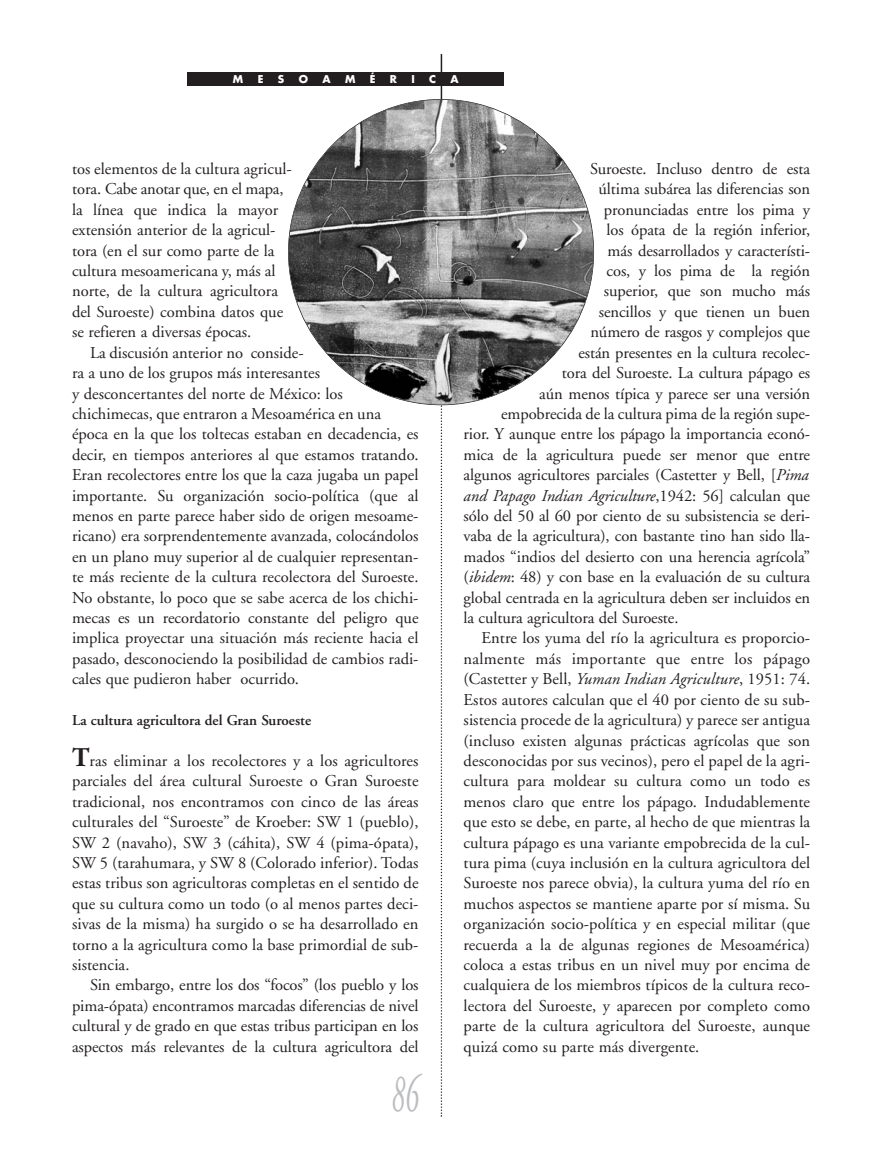
<style>
.page{position:relative;width:893px;height:1170px;background:#fff}
.page>*{position:absolute;margin:0;border:0;box-sizing:border-box;transform-origin:0 0}
.t1{font:italic 54px "Adobe Garamond";color:#bcbdc0;scale:.5 1}
.t2{font:16.5px/20.4px "Adobe Garamond";color:#231f20}
.t3{font:italic 16.5px "Adobe Garamond";letter-spacing:-.005em;color:#231f20}
.t4{font:600 15px "Adobe Garamond";color:#231f20}
.t5{font:700 10.5px "Futura";color:#fff}
.s1{font-weight:700;font-size:27px}
.s2{font-style:italic}
.s3{font-style:normal}
</style>
<div class="page">
<hr style="left:441px;top:54px;width:1px;height:306px;background:#231f20">
<svg style="left:441px;top:405px;width:1px;height:711px"></svg>
<div style="left:188px;top:72px;width:316px;height:14px;background:#231f20"></div>
<img style="left:288px;top:99px;width:306px;height:306px;border-radius:50%">
<p class="t5" style="left:233px;top:74px;width:12px">M</p>
<p class="t5" style="left:258px;top:74px;width:7px">E</p>
<p class="t5" style="left:278px;top:74px;width:8px">S</p>
<p class="t5" style="left:299px;top:74px;width:11px">O</p>
<p class="t5" style="left:322px;top:74px;width:10px">A</p>
<p class="t5" style="left:345px;top:74px;width:12px">M</p>
<p class="t5" style="left:370px;top:74px;width:7px">É</p>
<p class="t5" style="left:390px;top:74px;width:9px">R</p>
<p class="t5" style="left:411px;top:74px;width:5px">I</p>
<p class="t5" style="left:429px;top:74px;width:8px">C</p>
<p class="t5" style="left:451px;top:74px;width:10px">A</p>
<p class="t2" style="left:72px;top:160px;width:221px">tos elementos de la cultura agricul&shy;tora. Cabe anotar que, en el mapa, la línea que indica la mayor extensión anterior de la agricul&shy;tora (en el sur como parte de la cultura mesoamericana y, más al norte, de la cultura agricultora del Suroeste) combina datos que se refieren a diversas épocas.</p>
<p class="t2" style="left:72px;top:343px;width:348px;text-indent:18px">La discusión anterior no conside-<br>ra a uno de los grupos más interesantes<br>y desconcertantes del norte de México: los chichimecas, que entraron a Mesoamérica en una época en la que los toltecas estaban en decadencia, es decir, en tiempos anteriores al que estamos tratando.<br>Eran recolectores entre los que la caza jugaba un papel importante. Su organización socio-política (que al menos en parte parece haber sido de origen mesoame&shy;ricano) era sorprendentemente avanzada, colocándolos en un plano muy superior al de cualquier representan&shy;te más reciente de la cultura recolectora del Suroeste.<br>No obstante, lo poco que se sabe acerca de los chichi&shy;mecas es un recordatorio constante del peligro que implica proyectar una situación más reciente hacia el pasado, desconociendo la posibilidad de cambios radi&shy;cales que pudieron haber ocurrido.</p>
<p class="t4" style="left:72px;top:714px;width:241px">La cultura agricultora del Gran Suroeste</p>
<p class="t2" style="left:72px;top:751px;width:348px;text-align:justify"><span class="s1">T</span>ras eliminar a los recolectores y a los agricultores parciales del área cultural Suroeste o Gran Suroeste tradicional, nos encontramos con cinco de las áreas culturales del “Suroeste” de Kroeber: SW 1 (pueblo), SW 2 (navaho), SW 3 (cáhita), SW 4 (pima-ópata), SW 5 (tarahumara, y SW 8 (Colorado inferior). Todas estas tribus son agricultoras completas en el sentido de que su cultura como un todo (o al menos partes deci&shy;sivas de la misma) ha surgido o se ha desarrollado en torno a la agricultura como la base primordial de sub&shy;sistencia.</p>
<p class="t2" style="left:72px;top:976px;width:348px;text-align:justify;text-indent:18px">Sin embargo, entre los dos “focos” (los pueblo y los pima-ópata) encontramos marcadas diferencias de nivel cultural y de grado en que estas tribus participan en los aspectos más relevantes de la cultura agricultora del</p>
<h1 class="t1" style="left:392px;top:1071px;width:55px">86</h1>
<p class="t2" style="left:590px;top:160px;width:222px">Suroeste. Incluso dentro de esta</p>
<p class="t2" style="left:599px;top:180px;width:213px">última subárea las diferencias son</p>
<p class="t2" style="left:604px;top:201px;width:208px">pronunciadas entre los pima y</p>
<p class="t2" style="left:606px;top:221px;width:205px">los ópata de la región inferior,</p>
<p class="t2" style="left:607px;top:241px;width:204px">más desarrollados y característi-</p>
<p class="t2" style="left:607px;top:262px;width:205px">cos, y los pima de la región</p>
<p class="t2" style="left:604px;top:282px;width:208px">superior, que son mucho más</p>
<p class="t2" style="left:599px;top:303px;width:213px">sencillos y que tienen un buen</p>
<p class="t2" style="left:590px;top:323px;width:221px">número de rasgos y complejos que</p>
<p class="t2" style="left:578px;top:343px;width:233px">están presentes en la cultura recolec-</p>
<p class="t2" style="left:562px;top:364px;width:250px">tora del Suroeste. La cultura pápago es</p>
<p class="t2" style="left:539px;top:384px;width:272px">aún menos típica y parece ser una versión</p>
<p class="t2" style="left:501px;top:405px;width:311px">empobrecida de la cultura pima de la región supe-</p>
<p class="t2" style="left:464px;top:425px;width:348px">rior. Y aunque entre los pápago la importancia econó-</p>
<p class="t2" style="left:464px;top:445px;width:348px">mica de la agricultura puede ser menor que entre</p>
<p class="t2" style="left:464px;top:466px;width:347px">algunos agricultores parciales (Castetter y Bell, [<span class="s2">Pima</span></p>
<p class="t3" style="left:464px;top:488px;width:348px">and Papago Indian Agriculture<span class="s3">,1942: 56] calculan que</span></p>
<p class="t2" style="left:464px;top:507px;width:348px">sólo del 50 al 60 por ciento de su subsistencia se deri-</p>
<p class="t2" style="left:464px;top:527px;width:348px">vaba de la agricultura), con bastante tino han sido lla-</p>
<p class="t2" style="left:464px;top:547px;width:348px">mados “indios del desierto con una herencia agrícola”</p>
<p class="t2" style="left:464px;top:568px;width:348px">(<span class="s2">ibidem</span>: 48) y con base en la evaluación de su cultura</p>
<p class="t2" style="left:464px;top:588px;width:348px">global centrada en la agricultura deben ser incluidos en</p>
<p class="t2" style="left:464px;top:609px;width:216px">la cultura agricultora del Suroeste.</p>
<p class="t2" style="left:482px;top:629px;width:330px">Entre los yuma del río la agricultura es proporcio-</p>
<p class="t2" style="left:464px;top:649px;width:348px">nalmente más importante que entre los pápago</p>
<p class="t2" style="left:464px;top:670px;width:348px">(Castetter y Bell, <span class="s2">Yuman Indian Agriculture</span>, 1951: 74.</p>
<p class="t2" style="left:464px;top:690px;width:348px">Estos autores calculan que el 40 por ciento de su sub-</p>
<p class="t2" style="left:464px;top:711px;width:348px">sistencia procede de la agricultura) y parece ser antigua</p>
<p class="t2" style="left:464px;top:731px;width:348px">(incluso existen algunas prácticas agrícolas que son</p>
<p class="t2" style="left:464px;top:751px;width:348px">desconocidas por sus vecinos), pero el papel de la agri-</p>
<p class="t2" style="left:464px;top:772px;width:348px">cultura para moldear su cultura como un todo es</p>
<p class="t2" style="left:464px;top:792px;width:348px">menos claro que entre los pápago. Indudablemente</p>
<p class="t2" style="left:464px;top:813px;width:348px">que esto se debe, en parte, al hecho de que mientras la</p>
<p class="t2" style="left:464px;top:833px;width:348px">cultura pápago es una variante empobrecida de la cul-</p>
<p class="t2" style="left:464px;top:853px;width:348px">tura pima (cuya inclusión en la cultura agricultora del</p>
<p class="t2" style="left:464px;top:874px;width:348px">Suroeste nos parece obvia), la cultura yuma del río en</p>
<p class="t2" style="left:464px;top:894px;width:348px">muchos aspectos se mantiene aparte por sí misma. Su</p>
<p class="t2" style="left:464px;top:915px;width:348px">organización socio-política y en especial militar (que</p>
<p class="t2" style="left:464px;top:935px;width:348px">recuerda a la de algunas regiones de Mesoamérica)</p>
<p class="t2" style="left:464px;top:955px;width:348px">coloca a estas tribus en un nivel muy por encima de</p>
<p class="t2" style="left:464px;top:976px;width:348px">cualquiera de los miembros típicos de la cultura reco-</p>
<p class="t2" style="left:464px;top:996px;width:348px">lectora del Suroeste, y aparecen por completo como</p>
<p class="t2" style="left:464px;top:1017px;width:348px">parte de la cultura agricultora del Suroeste, aunque</p>
<p class="t2" style="left:464px;top:1037px;width:237px">quizá como su parte más divergente.</p>
</div>
